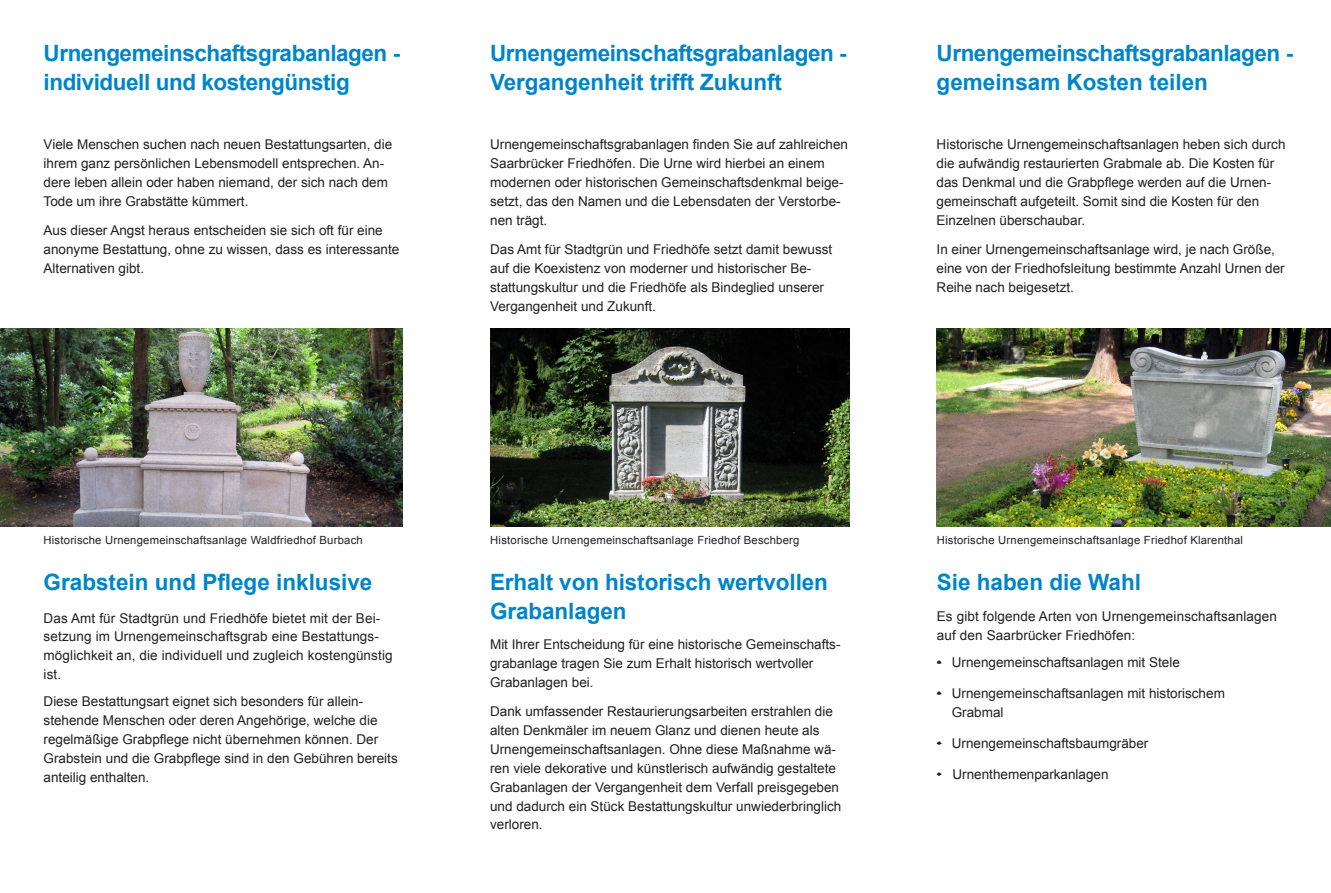
<style>
.page{position:relative;width:1331px;height:893px;background:#fff}
.page>*{position:absolute;margin:0;border:0;box-sizing:border-box;transform-origin:0 0}
.t1{font:700 22.5px/29.2px "Arial";letter-spacing:-.02em;color:#0084ca}
.t2{font:700 22.5px "Arial";color:#0084ca}
.t3{font:13.5px/18.9px "Arial";color:#231f20}
.t4{font:11.25px "Arial";letter-spacing:.02em;color:#231f20}
</style>
<div class="page">
<img style="left:0;top:328px;width:403px;height:199px">
<img style="left:490px;top:328px;width:360px;height:199px">
<img style="left:936px;top:328px;width:395px;height:199px">
<h1 class="t1" style="left:44px;top:39px;width:358px">Urnengemeinschaftsgrabanlagen - individuell und kostengünstig</h1>
<p class="t3" style="left:44px;top:135px;width:350px">Viele Menschen suchen nach neuen Bestattungsarten, die ihrem ganz persönlichen Lebensmodell entsprechen. An&shy;dere leben allein oder haben niemand, der sich nach dem Tode um ihre Grabstätte kümmert.</p>
<p class="t3" style="left:44px;top:221px;width:357px">Aus dieser Angst heraus entscheiden sie sich oft für eine anonyme Bestattung, ohne zu wissen, dass es interessante<br>Alternativen gibt.</p>
<p class="t4" style="left:44px;top:533px;width:321px">Historische Urnengemeinschaftsanlage Waldfriedhof Burbach</p>
<h1 class="t2" style="left:44px;top:567px;width:330px">Grabstein und Pflege inklusive</h1>
<p class="t3" style="left:44px;top:609px;width:351px">Das Amt für Stadtgrün und Friedhöfe bietet mit der Bei&shy;setzung im Urnengemeinschaftsgrab eine Bestattungs&shy;möglichkeit an, die individuell und zugleich kostengünstig ist.</p>
<p class="t3" style="left:44px;top:692px;width:356px">Diese Bestattungsart eignet sich besonders für allein&shy;stehende Menschen oder deren Angehörige, welche die regelmäßige Grabpflege nicht übernehmen können. Der Grabstein und die Grabpflege sind in den Gebühren bereits anteilig enthalten.</p>
<h1 class="t1" style="left:490px;top:39px;width:358px">Urnengemeinschaftsgrabanlagen -<br>Vergangenheit trifft Zukunft</h1>
<h1 class="t1" style="left:937px;top:39px;width:358px">Urnengemeinschaftsgrabanlagen - gemeinsam Kosten teilen</h1>
<p class="t3" style="left:490px;top:135px;width:359px">Urnengemeinschaftsgrabanlagen finden Sie auf zahlreichen Saarbrücker Friedhöfen. Die Urne wird hierbei an einem modernen oder historischen Gemeinschaftsdenkmal beige&shy;setzt, das den Namen und die Lebensdaten der Verstorbe&shy;nen trägt.</p>
<p class="t3" style="left:490px;top:240px;width:344px">Das Amt für Stadtgrün und Friedhöfe setzt damit bewusst auf die Koexistenz von moderner und historischer Be&shy;stattungskultur und die Friedhöfe als Bindeglied unserer Vergangenheit und Zukunft.</p>
<p class="t4" style="left:490px;top:533px;width:311px">Historische Urnengemeinschaftsanlage Friedhof Beschberg</p>
<h1 class="t1" style="left:490px;top:568px;width:339px">Erhalt von historisch wertvollen<br>Grabanlagen</h1>
<p class="t3" style="left:490px;top:635px;width:352px">Mit Ihrer Entscheidung für eine historische Gemeinschafts&shy;grabanlage tragen Sie zum Erhalt historisch wertvoller<br>Grabanlagen bei.</p>
<p class="t3" style="left:490px;top:702px;width:353px">Dank umfassender Restaurierungsarbeiten erstrahlen die alten Denkmäler im neuem Glanz und dienen heute als Urnengemeinschaftsanlagen. Ohne diese Maßnahme wä&shy;ren viele dekorative und künstlerisch aufwändig gestaltete Grabanlagen der Vergangenheit dem Verfall preisgegeben und dadurch ein Stück Bestattungskultur unwiederbringlich verloren.</p>
<p class="t3" style="left:936px;top:135px;width:350px">Historische Urnengemeinschaftsanlagen heben sich durch die aufwändig restaurierten Grabmale ab. Die Kosten für das Denkmal und die Grabpflege werden auf die Urnen&shy;gemeinschaft aufgeteilt. Somit sind die Kosten für den Einzelnen überschaubar.</p>
<p class="t3" style="left:936px;top:240px;width:350px">In einer Urnengemeinschaftsanlage wird, je nach Größe, eine von der Friedhofsleitung bestimmte Anzahl Urnen der<br>Reihe nach beigesetzt.</p>
<p class="t4" style="left:937px;top:533px;width:308px">Historische Urnengemeinschaftsanlage Friedhof Klarenthal</p>
<h1 class="t2" style="left:937px;top:567px;width:206px">Sie haben die Wahl</h1>
<p class="t3" style="left:937px;top:607px;width:342px">Es gibt folgende Arten von Urnengemeinschaftsanlagen auf den Saarbrücker Friedhöfen:</p>
<p class="t3" style="left:937px;top:653px;width:245px">• Urnengemeinschaftsanlagen mit Stele</p>
<p class="t3" style="left:952px;top:684px;width:275px;text-indent:-15px">• Urnengemeinschaftsanlagen mit historischem<br>Grabmal</p>
<p class="t3" style="left:937px;top:734px;width:213px">• Urnengemeinschaftsbaumgräber</p>
<p class="t3" style="left:937px;top:765px;width:173px">• Urnenthemenparkanlagen</p>
</div>
